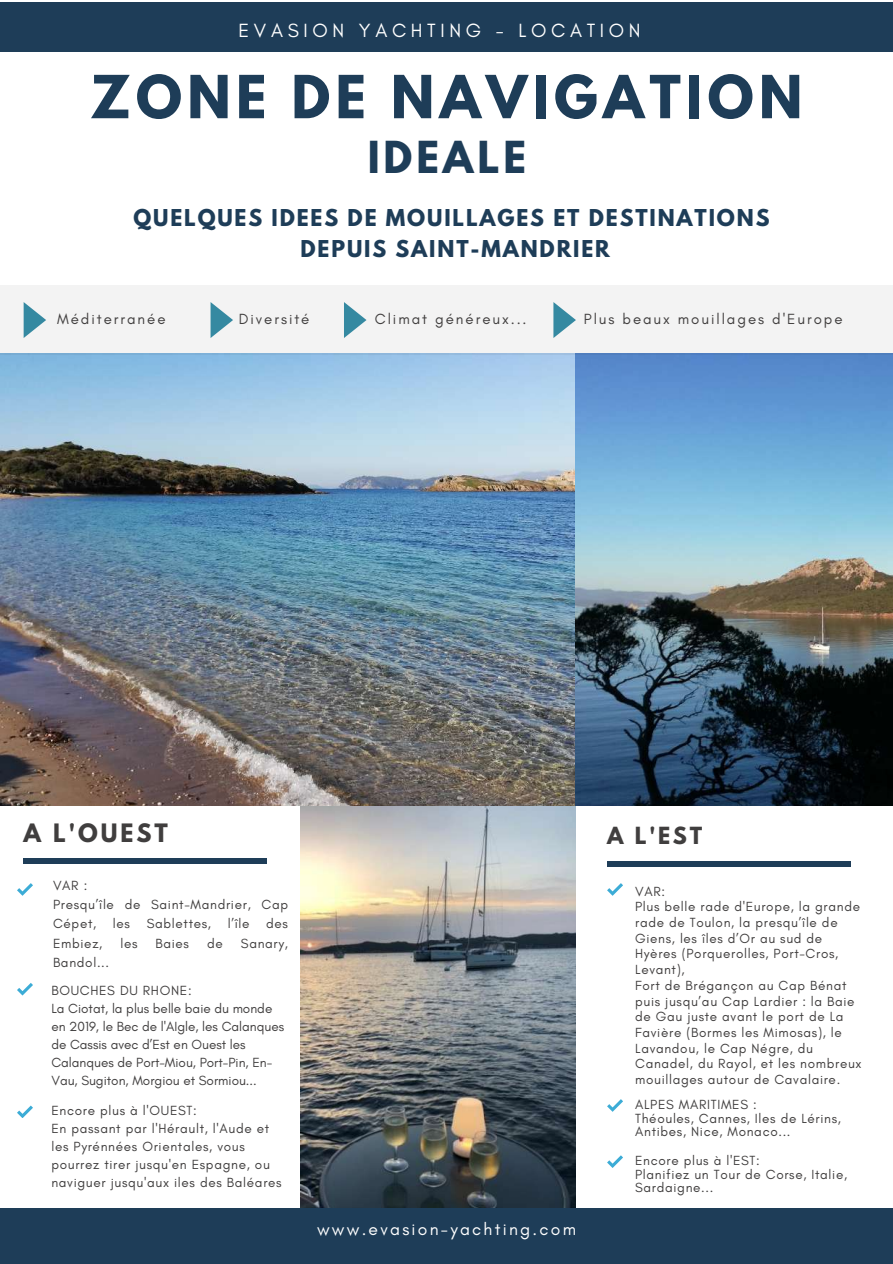
<style>
.page{position:relative;width:893px;height:1264px;background:#fff}
.page>*{position:absolute;margin:0;border:0;box-sizing:border-box;transform-origin:0 0}
.t1{font:700 52.65px "League Spartan";letter-spacing:.1em;color:#1e3d58}
.t2{font:700 39.15px "League Spartan";letter-spacing:.1em;color:#1e3d58}
.t3{font:700 22.5px "League Spartan";letter-spacing:.13em;color:#403e3e}
.t4{font:700 20.85px "League Spartan";color:#403e3e}
.t5{font:700 20.55px/30.3px "League Spartan";letter-spacing:.09em;color:#1e3d58;text-align:center}
.t6{font:19.5px "Glacial Indifference";letter-spacing:.24em;color:#fff}
.t7{font:17.4px "Glacial Indifference";letter-spacing:.13em;color:#fff}
.t8{font:15px "Glacial Indifference";letter-spacing:.13em;color:#403e3e}
.t9{font:13.5px/15.8px "Glacial Indifference";letter-spacing:.05em;color:#403e3e}
.t10{font:13.5px/18px "Glacial Indifference";color:#403e3e}
</style>
<div class="page">
<img style="left:300px;top:805px;width:275px;height:402px">
<img style="left:0;top:355px;width:892px;height:450px">
<div style="left:0;top:285px;width:892px;height:70px;background:#f3f3f3"></div>
<svg style="left:607px;top:883px;width:15px;height:12px"></svg>
<svg style="left:607px;top:1099px;width:15px;height:12px"></svg>
<div style="left:24px;top:858px;width:243px;height:5px;background:#1e3d58"></div>
<div style="left:607px;top:861px;width:243px;height:5px;background:#1e3d58"></div>
<div style="left:0;top:1207px;width:892px;height:56px;background:#1e3d58"></div>
<div style="left:0;top:2px;width:892px;height:50px;background:#1e3d58"></div>
<svg style="left:607px;top:1155px;width:15px;height:12px"></svg>
<svg style="left:17px;top:883px;width:16px;height:12px"></svg>
<svg style="left:17px;top:983px;width:16px;height:12px"></svg>
<svg style="left:17px;top:1105px;width:16px;height:12px"></svg>
<svg style="left:24px;top:302px;width:22px;height:36px"></svg>
<svg style="left:210px;top:302px;width:23px;height:36px"></svg>
<svg style="left:553px;top:302px;width:23px;height:36px"></svg>
<svg style="left:344px;top:302px;width:22px;height:36px"></svg>
<h3 class="t6" style="left:238px;top:19px;width:403px">EVASION YACHTING - LOCATION</h3>
<h1 class="t1" style="left:90px;top:71px;width:713px">ZONE DE NAVIGATION</h1>
<h2 class="t2" style="left:367px;top:138px;width:160px">IDEALE</h2>
<h3 class="t5" style="left:133px;top:205px;width:637px">QUELQUES IDEES DE MOUILLAGES ET DESTINATIONS<br>DEPUIS SAINT-MANDRIER</h3>
<p class="t8" style="left:57px;top:310px;width:110px">Méditerranée</p>
<p class="t8" style="left:239px;top:310px;width:72px">Diversité</p>
<p class="t8" style="left:583px;top:310px;width:260px">Plus beaux mouillages d'Europe</p>
<p class="t8" style="left:375px;top:310px;width:153px">Climat généreux...</p>
<h3 class="t3" style="left:24px;top:821px;width:146px">A L'OUEST</h3>
<p class="t9" style="left:53px;top:875px;width:236px;line-height:19.2px">VAR :<br>Presqu’île de Saint-Mandrier, Cap<br>Cépet, les Sablettes, l’île des<br>Embiez,</p>
<p class="t9" style="left:120px;top:934px;width:19px">les</p>
<p class="t9" style="left:155px;top:934px;width:35px">Baies</p>
<p class="t9" style="left:207px;top:934px;width:17px">de</p>
<p class="t9" style="left:241px;top:934px;width:49px">Sanary,</p>
<p class="t9" style="left:53px;top:954px;width:58px">Bandol...</p>
<p class="t10" style="left:51px;top:981px;width:234px">BOUCHES DU RHONE:<br>La Ciotat, la plus belle baie du monde en 2019, le Bec de l'AIgle, les Calanques de Cassis avec d’Est en Ouest les Calanques de Port-Miou, Port-Pin, En-Vau, Sugiton, Morgiou et Sormiou...</p>
<p class="t9" style="left:51px;top:1100px;width:232px;line-height:18px">Encore plus à l'OUEST:<br>En passant par l'Hérault, l'Aude et les Pyrénnées Orientales, vous pourrez tirer jusqu'en Espagne, ou naviguer jusqu'aux iles des Baléares</p>
<p class="t7" style="left:317px;top:1218px;width:260px">www.evasion-yachting.com</p>
<h3 class="t4" style="left:607px;top:824px;width:96px">A L'EST</h3>
<p class="t9" style="left:635px;top:883px;width:228px">VAR:<br>Plus belle rade d'Europe, la grande rade de Toulon, la presqu’île de<br>Giens, les îles d’Or au sud de<br>Hyères (Porquerolles, Port-Cros,<br>Levant),<br>Fort de Brégançon au Cap Bénat puis jusqu’au Cap Lardier : la Baie de Gau juste avant le port de La<br>Favière (Bormes les Mimosas), le<br>Lavandou, le Cap Négre, du<br>Canadel, du Rayol, et les nombreux mouillages autour de Cavalaire.</p>
<p class="t9" style="left:635px;top:1097px;width:207px;line-height:13.5px">ALPES MARITIMES :<br>Théoules, Cannes, Iles de Lérins,<br>Antibes, Nice, Monaco...</p>
<p class="t9" style="left:635px;top:1153px;width:213px;line-height:13.5px">Encore plus à l'EST:<br>Planifiez un Tour de Corse, Italie,<br>Sardaigne...</p>
</div>
